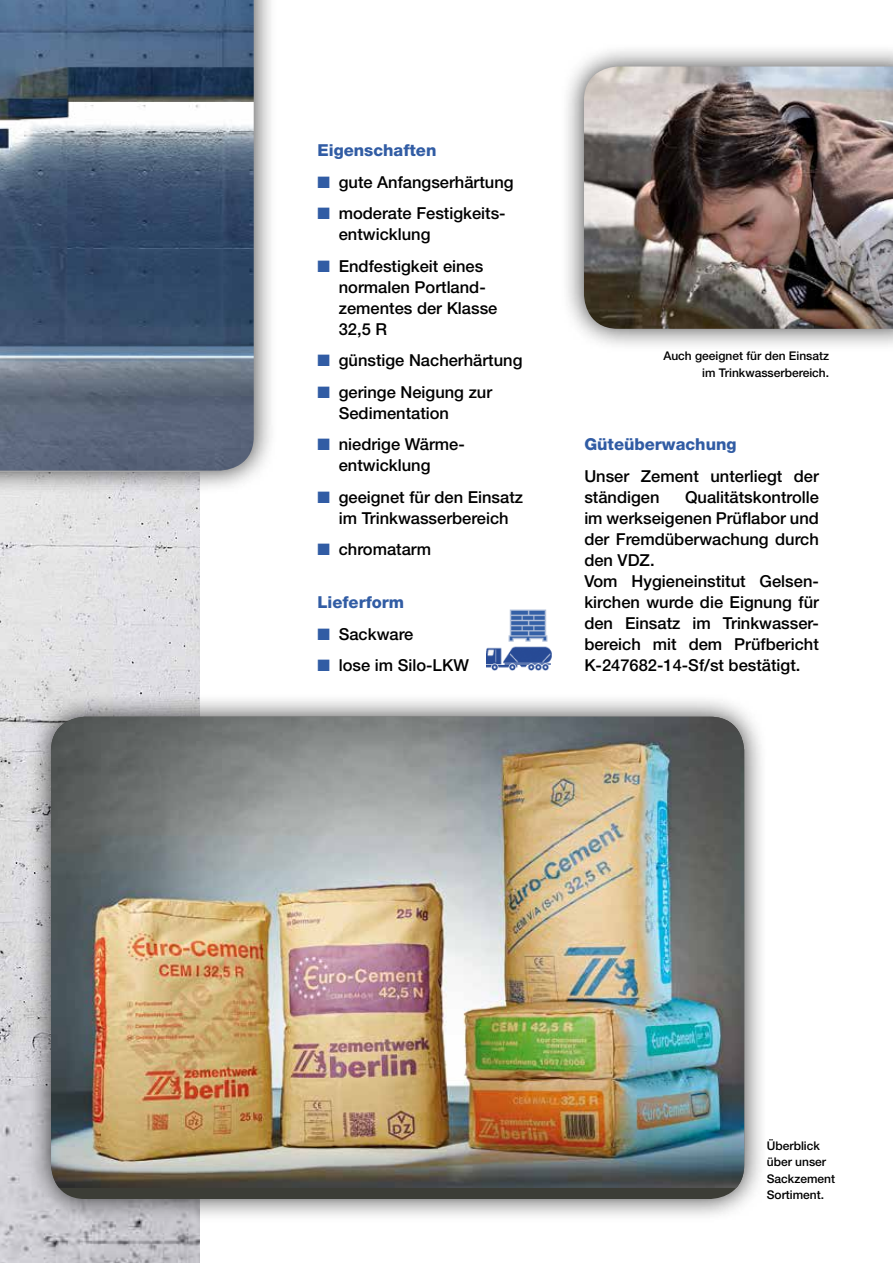
<style>
.page{position:relative;width:893px;height:1263px;background:#fff}
.page>*{position:absolute;margin:0;border:0;box-sizing:border-box;transform-origin:0 0}
.t1{font:500 16.5px/21px "Helvetica Neue LT Std";color:#000}
.t2{font:800 16.5px "Helvetica Neue LT Std";color:#315ca4}
.t3{font:500 12px/16.5px "Helvetica Neue LT Std";color:#000;text-align:right}
.s1{color:#315ca4}
</style>
<div class="page">
<img style="left:0;top:495px;width:200px;height:591px">
<div style="left:0;top:0;width:278px;height:495px;background:#000;opacity:.75"></div>
<img style="left:0;top:0;width:254px;height:471px">
<div style="left:560px;top:43px;width:333px;height:309px;background:#000;opacity:.75"></div>
<img style="left:584px;top:66px;width:309px;height:263px">
<img style="left:508px;top:609px;width:40px;height:33px">
<img style="left:0;top:1086px;width:200px;height:177px">
<div style="left:27px;top:693px;width:741px;height:530px;background:#000;opacity:.75"></div>
<div style="left:51px;top:717px;width:693px;height:482px;background:#3c3d36;border-radius:34px"></div>
<img style="left:51px;top:717px;width:693px;height:471px">
<img style="left:486px;top:646px;width:66px;height:25px">
<p class="t2" style="left:317px;top:141px;width:120px">Eigenschaften</p>
<p class="t1" style="left:317px;top:171px;width:198px"><span class="s1">■</span> gute Anfangserhärtung</p>
<p class="t1" style="left:339px;top:203px;width:168px;text-indent:-21px"><span class="s1">■</span> moderate Festigkeits&shy;entwicklung</p>
<p class="t1" style="left:339px;top:255px;width:160px;text-indent:-21px"><span class="s1">■</span> Endfestigkeit eines normalen Portland&shy;zementes der Klasse<br>32,5 R</p>
<p class="t1" style="left:317px;top:350px;width:206px"><span class="s1">■</span> günstige Nacherhärtung</p>
<p class="t1" style="left:339px;top:381px;width:155px;text-indent:-21px"><span class="s1">■</span> geringe Neigung zur<br>Sedimentation</p>
<p class="t1" style="left:339px;top:434px;width:128px;text-indent:-21px"><span class="s1">■</span> niedrige Wärme&shy;entwicklung</p>
<p class="t1" style="left:317px;top:486px;width:207px;text-align:center"><span class="s1">■</span> geeignet für den Einsatz im Trinkwasserbereich</p>
<p class="t1" style="left:317px;top:539px;width:115px"><span class="s1">■</span> chromatarm</p>
<p class="t2" style="left:317px;top:592px;width:88px">Lieferform</p>
<p class="t1" style="left:317px;top:623px;width:97px"><span class="s1">■</span> Sackware</p>
<p class="t1" style="left:317px;top:654px;width:153px"><span class="s1">■</span> lose im Silo-LKW</p>
<p class="t3" style="left:663px;top:348px;width:167px">Auch geeignet für den Einsatz im Trinkwasserbereich.</p>
<p class="t2" style="left:584px;top:435px;width:154px">Güteüberwachung</p>
<p class="t1" style="left:584px;top:465px;width:236px">Unser Zement unterliegt der ständigen</p>
<p class="t1" style="left:584px;top:486px;width:236px;text-indent:101px">Qualitätskontrolle im werkseigenen Prüflabor und der Fremdüberwachung durch den VDZ.<br>Vom Hygieneinstitut Gelsen&shy;kirchen wurde die Eignung für den Einsatz im Trinkwasser&shy;bereich mit dem Prüfbericht<br>K-247682-14-Sf/st bestätigt.</p>
<p class="t3" style="left:767px;top:1137px;width:70px;text-align:left">Überblick über unser<br>Sackzement<br>Sortiment.</p>
</div>
